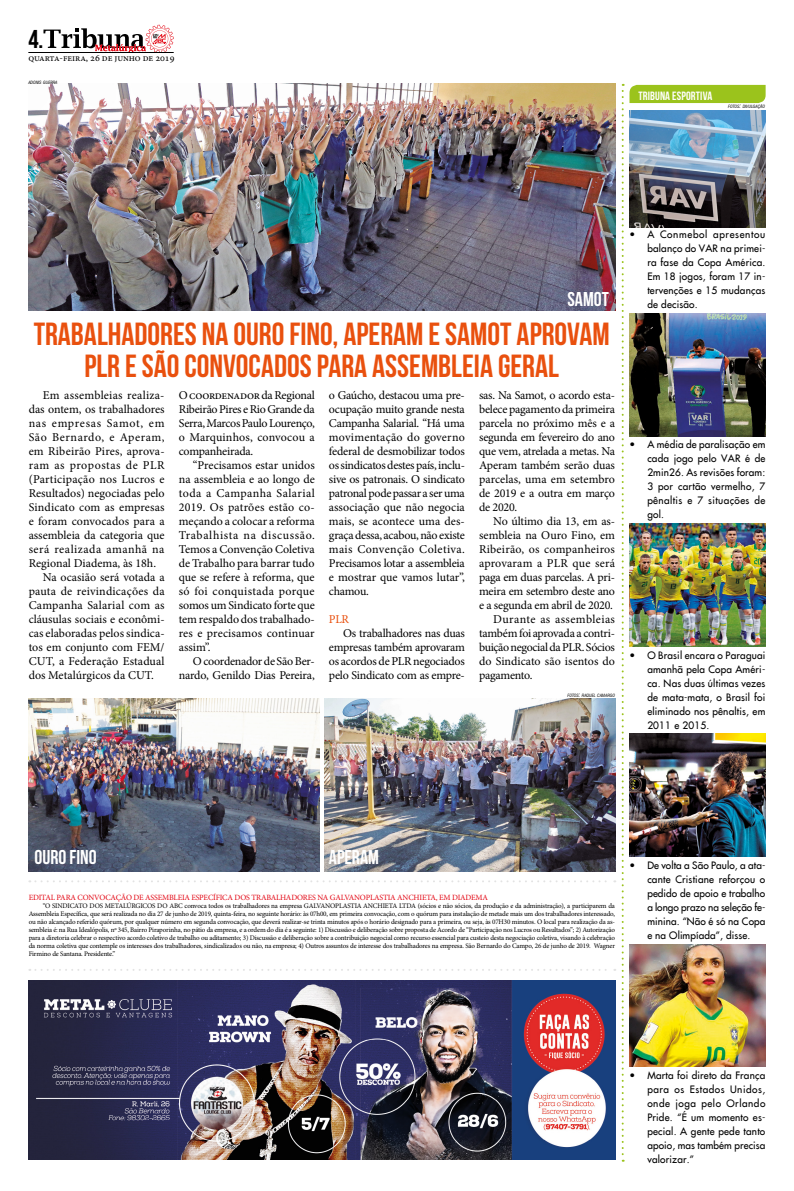
<style>
.page{position:relative;width:794px;height:1191px;background:#fff}
.page>*{position:absolute;margin:0;border:0;box-sizing:border-box;transform-origin:0 0}
.t1{font:32px/32px "Bebas Neue";color:#e9500e;text-align:center}
.t2{font:25.8px "Bebas Neue";color:#000}
.t3{font:20px "Bebas Neue";color:#fff}
.t4{font:12px/14px "Minion Pro";letter-spacing:-.005em;color:#000;text-align:justify}
.t5{font:12px "Minion Pro";letter-spacing:-.03em;color:#000}
.t6{font:12px "Minion Pro";letter-spacing:.015em;color:#000}
.t7{font:12px "Minion Pro";letter-spacing:.02em;color:#000}
.t8{font:12px "Minion Pro";letter-spacing:.03em;color:#000}
.t9{font:12px "Bebas Neue";letter-spacing:.01em;color:#fff}
.t10{font:12px "Minion Pro";color:#e9500e}
.t11{font:10px/14px "Futura";letter-spacing:.02em;color:#000;text-align:justify}
.t12{font:10px "Minion Pro";letter-spacing:-.01em;color:#000}
.t13{font:8px "Minion Pro";letter-spacing:-.02em;color:#e30613}
.t14{font:7px/8px "Minion Pro";letter-spacing:-.02em;color:#000;text-align:justify}
.t15{font:italic condensed 4.4px "Swiss 721 BT";color:#000}
.s1{font-size:6.2px}
</style>
<div class="page">
<div style="left:629px;top:85px;width:136px;height:18px;background:#9bc31c"></div>
<img style="left:629px;top:524px;width:136px;height:122px">
<img style="left:629px;top:734px;width:136px;height:122px">
<img style="left:629px;top:944px;width:136px;height:123px">
<img style="left:629px;top:313px;width:136px;height:123px">
<img style="left:629px;top:111px;width:136px;height:117px">
<svg style="left:43px;top:25px;width:131px;height:27px"></svg>
<hr style="left:28px;top:52px;width:146px;height:1px;background:#000">
<svg style="left:621px;top:84px;width:2px;height:1077px"></svg>
<img style="left:28px;top:980px;width:587px;height:179px">
<svg style="left:29px;top:969px;width:586px;height:2px"></svg>
<svg style="left:29px;top:880px;width:586px;height:2px"></svg>
<img style="left:28px;top:84px;width:587px;height:226px">
<img style="left:29px;top:698px;width:291px;height:173px">
<img style="left:324px;top:698px;width:291px;height:173px">
<h2 class="t2" style="left:28px;top:25px;width:17px">4.</h2>
<p class="t12" style="left:28px;top:51px;width:148px">quarta-feira, 26 de junho de 2019</p>
<p class="t15" style="left:28px;top:80px;width:31px">ADONIS GUERRA</p>
<p class="t9" style="left:638px;top:89px;width:75px">TRIBUNA ESPORTIVA</p>
<p class="t15" style="left:728px;top:104px;width:38px">FOTOS<span class="s1">:</span> DIVULGAÇÃO</p>
<h3 class="t3" style="left:567px;top:288px;width:43px">SAMOT</h3>
<h1 class="t1" style="left:34px;top:318px;width:577px">TRABALHADORES NA OURO FINO, APERAM E SAMOT APROVAM<br>PLR E SÃO CONVOCADOS PARA ASSEMBLEIA GERAL</h1>
<p class="t7" style="left:43px;top:387px;width:123px">Em assembleias realiza-</p>
<p class="t4" style="left:29px;top:402px;width:137px">das ontem, os trabalhadores</p>
<p class="t4" style="left:29px;top:416px;width:137px">nas empresas Samot, em</p>
<p class="t4" style="left:29px;top:430px;width:137px">São Bernardo, e Aperam,</p>
<p class="t6" style="left:29px;top:443px;width:137px">em Ribeirão Pires, aprova-</p>
<p class="t4" style="left:29px;top:458px;width:137px">ram as propostas de PLR</p>
<p class="t4" style="left:29px;top:472px;width:137px">(Participação nos Lucros e</p>
<p class="t4" style="left:29px;top:486px;width:137px">Resultados) negociadas pelo</p>
<p class="t4" style="left:29px;top:500px;width:137px">Sindicato com as empresas</p>
<p class="t4" style="left:29px;top:514px;width:137px">e foram convocados para a</p>
<p class="t4" style="left:29px;top:528px;width:137px">assembleia da categoria que</p>
<p class="t4" style="left:29px;top:542px;width:137px">será realizada amanhã na</p>
<p class="t4" style="left:29px;top:556px;width:129px">Regional Diadema, às 18h.</p>
<p class="t4" style="left:43px;top:570px;width:123px">Na ocasião será votada a</p>
<p class="t4" style="left:29px;top:584px;width:137px">pauta de reivindicações da</p>
<p class="t4" style="left:29px;top:598px;width:137px">Campanha Salarial com as</p>
<p class="t4" style="left:29px;top:612px;width:137px">cláusulas sociais e econômi-</p>
<p class="t4" style="left:29px;top:626px;width:137px">cas elaboradas pelos sindica-</p>
<p class="t4" style="left:29px;top:640px;width:137px">tos em conjunto com FEM/</p>
<p class="t4" style="left:29px;top:654px;width:137px">CUT, a Federação Estadual</p>
<p class="t4" style="left:29px;top:668px;width:127px">dos Metalúrgicos da CUT.</p>
<p class="t4" style="left:179px;top:388px;width:137px">O coordenador da Regional Ribeirão Pires e Rio Grande da Serra, Marcos Paulo Lourenço, o Marquinhos, convocou a companheirada.</p>
<p class="t4" style="left:179px;top:458px;width:137px;text-indent:14px">“Precisamos estar unidos na assembleia e ao longo de toda a Campanha Salarial 2019. Os patrões estão co&shy;meçando a colocar a reforma Trabalhista na discussão.<br>Temos a Convenção Coletiva de Trabalho para barrar tudo que se refere à reforma, que só foi conquistada porque somos um Sindicato forte que tem respaldo dos trabalhado&shy;res e precisamos continuar assim”.</p>
<p class="t4" style="left:179px;top:654px;width:137px;text-align:right">O coordenador de São Ber&shy;nardo, Genildo Dias Pereira,</p>
<p class="t4" style="left:329px;top:388px;width:137px">o Gaúcho, destacou uma pre&shy;ocupação muito grande nesta Campanha Salarial. “Há uma movimentação do governo federal de desmobilizar todos os sindicatos destes país, inclu&shy;sive os patronais. O sindicato patronal pode passar a ser uma associação que não negocia mais, se acontece uma des&shy;graça dessa, acabou, não existe mais Convenção Coletiva.<br>Precisamos lotar a assembleia e mostrar que vamos lutar”, chamou.</p>
<p class="t10" style="left:329px;top:611px;width:22px">PLR</p>
<p class="t4" style="left:329px;top:626px;width:137px;text-indent:14px">Os trabalhadores nas duas empresas também aprovaram os acordos de PLR negociados pelo Sindicato com as empre-</p>
<p class="t4" style="left:479px;top:388px;width:137px">sas. Na Samot, o acordo esta&shy;belece pagamento da primeira parcela no próximo mês e a segunda em fevereiro do ano que vem, atrelada a metas. Na Aperam também serão duas parcelas, uma em setembro de 2019 e a outra em março de 2020.</p>
<p class="t4" style="left:493px;top:514px;width:123px">No último dia 13, em as-</p>
<p class="t4" style="left:479px;top:528px;width:137px">sembleia na Ouro Fino, em</p>
<p class="t4" style="left:479px;top:542px;width:137px">Ribeirão, os companheiros</p>
<p class="t4" style="left:479px;top:556px;width:137px">aprovaram a PLR que será</p>
<p class="t4" style="left:479px;top:570px;width:137px">paga em duas parcelas. A pri-</p>
<p class="t4" style="left:479px;top:584px;width:137px">meira em setembro deste ano</p>
<p class="t4" style="left:479px;top:598px;width:135px">e a segunda em abril de 2020.</p>
<p class="t8" style="left:493px;top:611px;width:123px">Durante as assembleias</p>
<p class="t4" style="left:479px;top:626px;width:137px">também foi aprovada a contri-</p>
<p class="t5" style="left:479px;top:639px;width:137px">buição negocial da PLR. Sócios</p>
<p class="t4" style="left:479px;top:654px;width:137px">do Sindicato são isentos do</p>
<p class="t4" style="left:479px;top:668px;width:55px">pagamento.</p>
<p class="t15" style="left:567px;top:693px;width:49px">FOTOS<span class="s1">:</span> RAQUEL CAMARGO</p>
<p class="t11" style="left:647px;top:228px;width:120px;text-indent:-18px">• A Conmebol apresentou balanço do VAR na primei&shy;ra fase da Copa América.<br>Em 18 jogos, foram 17 in&shy;tervenções e 15 mudanças de decisão.</p>
<p class="t11" style="left:647px;top:438px;width:119px;text-indent:-18px">• A média de paralisação em cada jogo pelo VAR é de 2min26. As revisões foram:<br>3 por cartão vermelho, 7 pênaltis e 7 situações de gol.</p>
<p class="t11" style="left:647px;top:648px;width:119px;text-indent:-18px">• O Brasil encara o Paraguai amanhã pela Copa Améri&shy;ca. Nas duas últimas vezes de mata-mata, o Brasil foi eliminado nos pênaltis, em 2011 e 2015.</p>
<h3 class="t3" style="left:35px;top:846px;width:64px">OURO FINO</h3>
<h3 class="t3" style="left:329px;top:846px;width:52px">APERAM</h3>
<p class="t13" style="left:29px;top:891px;width:461px">EDITAL PARA CONVOCAÇÃO DE ASSEMBLEIA ESPECÍFICA DOS TRABALHADORES NA GALVANOPLASTIA ANCHIETA, EM DIADEMA</p>
<p class="t14" style="left:29px;top:901px;width:588px;text-indent:14px">“O SINDICATO DOS METALÚRGICOS DO ABC convoca todos os trabalhadores na empresa GALVANOPLASTIA ANCHIETA LTDA (sócios e não sócios, da produção e da administração), a participarem da Assembleia Específica, que será realizada no dia 27 de junho de 2019, quinta-feira, no seguinte horário: às 07h00, em primeira convocação, com o quórum para instalação de metade mais um dos trabalhadores interessado, ou não alcançado referido quórum, por qualquer número em segunda convocação, que deverá realizar-se trinta minutos após o horário designado para a primeira, ou seja, às 07H30 minutos. O local para realização da as&shy;sembleia é: na Rua Idealópolis, nº 345, Bairro Piraporinha, no pátio da empresa, e a ordem do dia é a seguinte: 1) Discussão e deliberação sobre proposta de Acordo de “Participação nos Lucros ou Resultados”; 2) Autorização para a diretoria celebrar o respectivo acordo coletivo de trabalho ou aditamento; 3) Discussão e deliberação sobre a contribuição negocial como recurso essencial para custeio desta negociação coletiva, visando à celebração da norma coletiva que contemple os interesses dos trabalhadores, sindicalizados ou não, na empresa; 4) Outros assuntos de interesse dos trabalhadores na empresa. São Bernardo do Campo, 26 de junho de 2019. Wagner Firmino de Santana. Presidente.”</p>
<p class="t11" style="left:647px;top:858px;width:120px;text-indent:-18px">• De volta a São Paulo, a ata&shy;cante Cristiane reforçou o pedido de apoio e trabalho a longo prazo na seleção fe&shy;minina. “Não é só na Copa e na Olimpíada”, disse.</p>
<p class="t11" style="left:647px;top:1068px;width:120px;text-indent:-18px">• Marta foi direto da França para os Estados Unidos, onde joga pelo Orlando Pride. “É um momento es&shy;pecial. A gente pede tanto apoio, mas também precisa valorizar.”</p>
</div>
